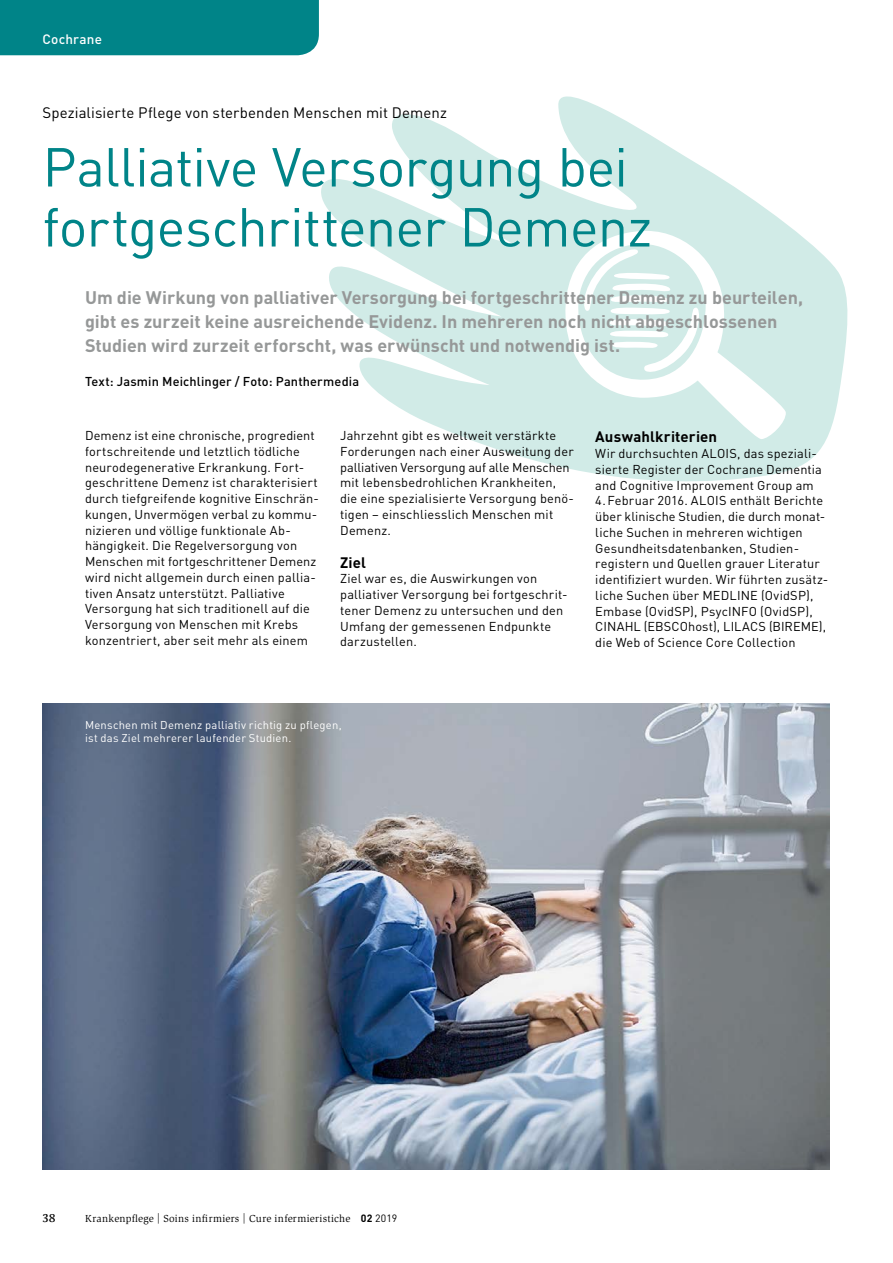
<style>
.page{position:relative;width:893px;height:1263px;background:#fff}
.page>*{position:absolute;margin:0;border:0;box-sizing:border-box;transform-origin:0 0}
.t1{font:54px/60px "DIN Pro";letter-spacing:-.015em;color:#008488}
.t2{font:700 18px/24px "DIN Pro";color:#969898}
.t3{font:15px "DIN Pro";letter-spacing:.005em;color:#000}
.t4{font:700 15px "DIN Pro";letter-spacing:.01em;color:#000}
.t5{font:500 13.5px "DIN Pro";letter-spacing:.01em;color:#fff}
.t6{font:12.75px/15.8px "DIN Pro";letter-spacing:.01em;color:#000}
.t7{font:500 12.75px "DIN Pro";letter-spacing:.015em;color:#000}
.t8{font:700 12px "Esta Pro";color:#000}
.t9{font:11.25px/13.5px "DIN Pro";letter-spacing:.02em;color:#fff}
.t10{font:10.5px "Slimbach Std";letter-spacing:.025em;color:#000}
.s1{font-family:"DIN Pro";font-weight:700}
.s2{font-family:"DIN Pro"}
</style>
<div class="page">
<div style="left:0;top:0;width:319px;height:55px;background:#008488"></div>
<svg style="left:321px;top:96px;width:527px;height:386px;fill:#d1ebe7"></svg>
<img style="left:43px;top:704px;width:786px;height:466px">
<p class="t5" style="left:43px;top:30px;width:61px">Cochrane</p>
<p class="t3" style="left:43px;top:103px;width:406px">Spezialisierte Pflege von sterbenden Menschen mit Demenz</p>
<h1 class="t1" style="left:43px;top:135px;width:611px">Palliative Versorgung bei fortgeschrittener Demenz</h1>
<p class="t2" style="left:85px;top:284px;width:719px">Um die Wirkung von palliativer Versorgung bei fortgeschrittener Demenz zu beurteilen, gibt es zurzeit keine ausreichende Evidenz. In mehreren noch nicht abgeschlossenen<br>Studien wird zurzeit erforscht, was erwünscht und notwendig ist.</p>
<p class="t7" style="left:85px;top:373px;width:276px">Text: Jasmin Meichlinger / Foto: Panthermedia</p>
<p class="t6" style="left:85px;top:427px;width:235px">Demenz ist eine chronische, progredient fortschreitende und letztlich tödliche neurodegenerative Erkrankung. Fort&shy;geschrittene Demenz ist charakterisiert durch tiefgreifende kognitive Einschrän&shy;kungen, Unvermögen verbal zu kommu&shy;nizieren und völlige funktionale Ab&shy;hängigkeit. Die Regelversorgung von Menschen mit fortgeschrittener Demenz wird nicht allgemein durch einen pallia&shy;tiven Ansatz unterstützt. Palliative Versorgung hat sich traditionell auf die Versorgung von Menschen mit Krebs konzentriert, aber seit mehr als einem</p>
<p class="t6" style="left:340px;top:427px;width:235px">Jahrzehnt gibt es weltweit verstärkte Forderungen nach einer Ausweitung der palliativen Versorgung auf alle Menschen mit lebensbedrohlichen Krankheiten, die eine spezialisierte Versorgung benö&shy;tigen – einschliesslich Menschen mit Demenz.</p>
<p class="t4" style="left:340px;top:552px;width:27px">Ziel</p>
<p class="t6" style="left:340px;top:570px;width:229px">Ziel war es, die Auswirkungen von palliativer Versorgung bei fortgeschrit&shy;tener Demenz zu untersuchen und den<br>Umfang der gemessenen Endpunkte darzustellen.</p>
<p class="t4" style="left:595px;top:427px;width:123px">Auswahlkriterien</p>
<p class="t6" style="left:595px;top:445px;width:235px">Wir durchsuchten ALOIS, das speziali&shy;sierte Register der Cochrane Dementia and Cognitive Improvement Group am 4.Februar 2016. ALOIS enthält Berichte über klinische Studien, die durch monat&shy;liche Suchen in mehreren wichtigen Gesundheitsdatenbanken, Studien&shy;registern und Quellen grauer Literatur identifiziert wurden. Wir führten zusätz&shy;liche Suchen über MEDLINE (OvidSP), Embase (OvidSP), PsycINFO (OvidSP), CINAHL (EBSCOhost), LILACS (BIREME), die Web of Science Core Collection</p>
<p class="t9" style="left:85px;top:717px;width:258px">Menschen mit Demenz palliativ richtig zu pflegen, ist das Ziel mehrerer laufender Studien.</p>
<p class="t8" style="left:43px;top:1209px;width:14px">38</p>
<p class="t10" style="left:85px;top:1212px;width:314px">Krankenpflege | Soins infirmiers | Cure infermieristiche <span class="s1">02</span> <span class="s2">2019</span></p>
</div>
